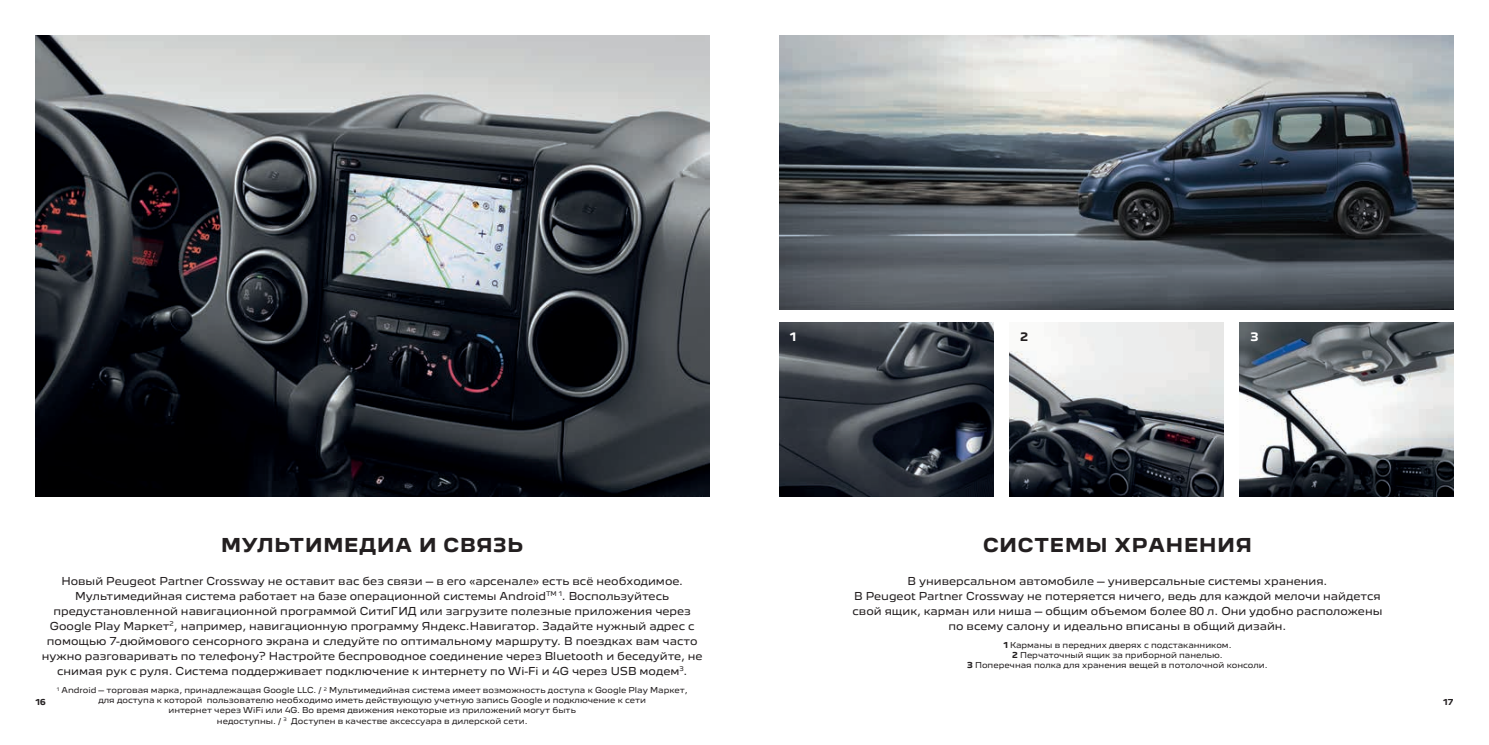
<style>
.page{position:relative;width:1489px;height:745px;background:#fff}
.page>*{position:absolute;margin:0;border:0;box-sizing:border-box;transform-origin:0 0}
.t1{font:700 17.5px "Peugeot New Cyrillic Beta 1";letter-spacing:.05em;color:#231f20}
.t2{font:700 10.62px "Peugeot New Cyrillic Beta 1";color:#fff}
.t3{font:700 10.62px "Peugeot New Cyrillic Beta 1";color:#231f20}
.t4{font:10px/15px "Peugeot New Cyrillic Beta 1";color:#231f20;text-align:center}
.t5{font:7.5px/10px "Peugeot New Cyrillic Beta 1";color:#231f20;text-align:center}
.t6{font:700 7.5px "Peugeot New Cyrillic Beta 1";color:#231f20}
.s1{font-weight:700}
</style>
<div class="page">
<img style="left:780px;top:35px;width:673px;height:274px">
<img style="left:780px;top:322px;width:213px;height:174px">
<img style="left:1009px;top:322px;width:214px;height:174px">
<img style="left:1239px;top:322px;width:214px;height:174px">
<img style="left:35px;top:35px;width:674px;height:461px">
<p class="t2" style="left:789px;top:329px;width:8px">1</p>
<p class="t3" style="left:1020px;top:329px;width:9px">2</p>
<p class="t2" style="left:1250px;top:329px;width:9px">3</p>
<h1 class="t1" style="left:221px;top:532px;width:303px">МУЛЬТИМЕДИА И СВЯЗЬ</h1>
<p class="t4" style="left:42px;top:572px;width:662px">Новый Peugeot Partner Crossway не оставит вас без связи – в его «арсенале» есть всё необходимое.<br>Мультимедийная система работает на базе операционной системы Android<sup>TM</sup> <sup>1</sup>. Воспользуйтесь предустановленной навигационной программой СитиГИД или загрузите полезные приложения через Google Play Маркет<sup>2</sup>, например, навигационную программу Яндекс.Навигатор. Задайте нужный адрес с помощью 7-дюймового сенсорного экрана и следуйте по оптимальному маршруту. В поездках вам часто нужно разговаривать по телефону? Настройте беспроводное соединение через Bluetooth и беседуйте, не снимая рук с руля. Система поддерживает подключение к интернету по Wi-Fi и 4G через USB модем<sup>3</sup>.</p>
<p class="t5" style="left:57px;top:685px;width:632px"><sup>1</sup> Android – торговая марка, принадлежащая Google LLC. / <sup>2</sup> Мультимедийная система имеет возможность доступа к Google Play Маркет, для доступа к которой пользователю необходимо иметь действующую учетную запись Google и подключение к сети<br>интернет через WiFi или 4G. Во время движения некоторые из приложений могут быть<br>недоступны. / <sup>3</sup> Доступен в качестве аксессуара в дилерской сети.</p>
<h1 class="t1" style="left:982px;top:532px;width:270px">СИСТЕМЫ ХРАНЕНИЯ</h1>
<p class="t4" style="left:852px;top:572px;width:531px">В универсальном автомобиле – универсальные системы хранения.<br>В Peugeot Partner Crossway не потеряется ничего, ведь для каждой мелочи найдется свой ящик, карман или ниша – общим объемом более 80 л. Они удобно расположены по всему салону и идеально вписаны в общий дизайн.</p>
<p class="t5" style="left:967px;top:640px;width:302px"><span class="s1">1</span> Карманы в передних дверях с подстаканником.<br><span class="s1">2</span> Перчаточный ящик за приборной панелью.<br><span class="s1">3</span> Поперечная полка для хранения вещей в потолочной консоли.</p>
<p class="t6" style="left:35px;top:696px;width:12px">16</p>
<p class="t6" style="left:1442px;top:696px;width:12px">17</p>
</div>
